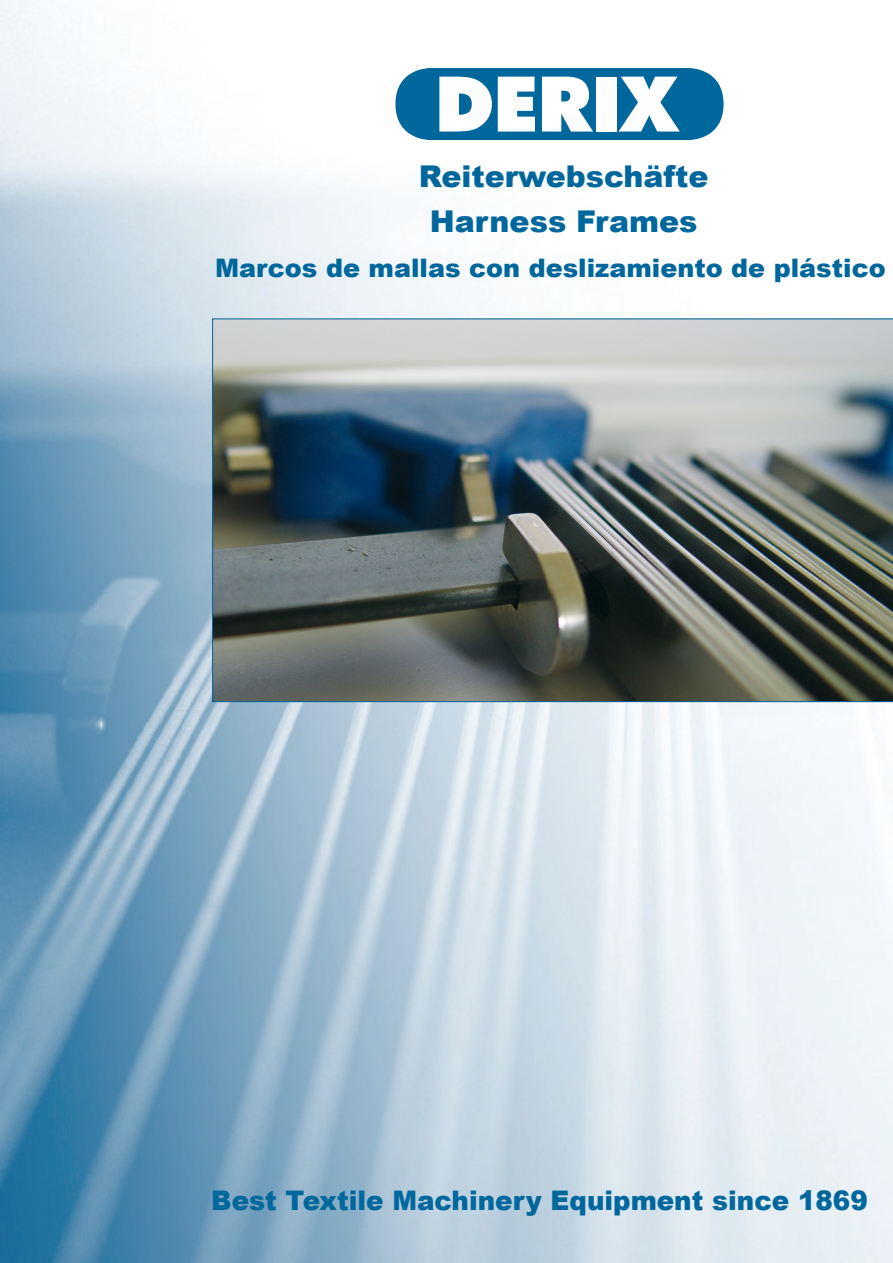
<style>
.page{position:relative;width:893px;height:1263px;background:#fff}
.page>*{position:absolute;margin:0;border:0;box-sizing:border-box;transform-origin:0 0}
.t1{font:900 30px/45px "Arial";color:#00679d;text-align:center}
.t2{font:900 27px "Arial";color:#00679d}
.t3{font:900 25.5px "Arial";color:#00679d}
</style>
<div class="page">
<img style="left:0;top:0;width:893px;height:1263px">
<img style="left:212px;top:319px;width:681px;height:383px">
<div style="left:395px;top:68px;width:329px;height:72px;background:#00679d;border-radius:35px"></div>
<svg style="left:439px;top:77px;width:53px;height:55px"></svg>
<svg style="left:498px;top:77px;width:37px;height:55px;background:#dfecf2"></svg>
<svg style="left:542px;top:77px;width:51px;height:55px"></svg>
<div style="left:596px;top:77px;width:20px;height:55px;background:#fff"></div>
<svg style="left:619px;top:77px;width:61px;height:55px"></svg>
<p class="t1" style="left:419px;top:153px;width:291px">Reiterwebschäfte<br>Harness Frames</p>
<p class="t3" style="left:215px;top:249px;width:672px">Marcos de mallas con deslizamiento de plástico</p>
<p class="t2" style="left:211px;top:1181px;width:658px">Best Textile Machinery Equipment since 1869</p>
</div>
